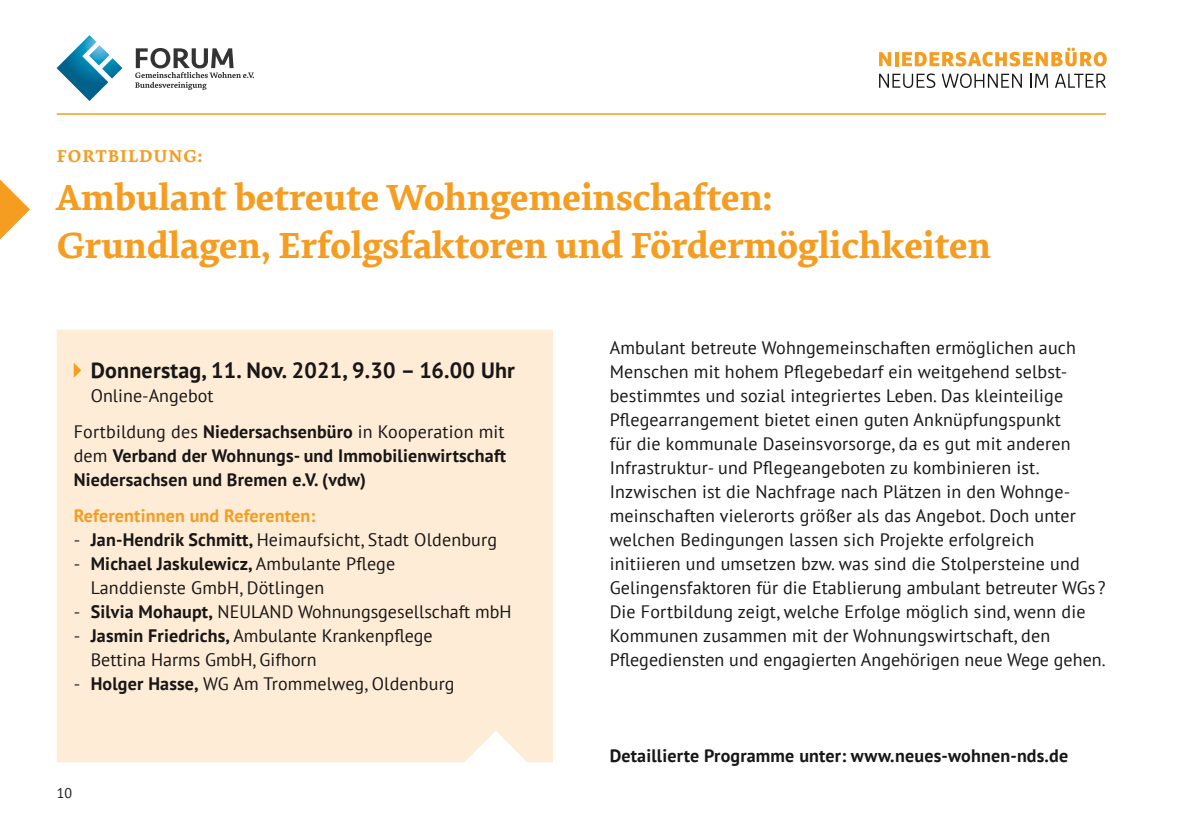
<style>
.page{position:relative;width:1191px;height:840px;background:#fff}
.page>*{position:absolute;margin:0;border:0;box-sizing:border-box;transform-origin:0 0}
.H1-Headline_9_pt{font:700 38px/48px "Elena Basic";color:#f59d21}
.Datum{font:700 22px "PT Sans";letter-spacing:.01em;color:#181716}
.Fließtext{font:18px/24px "PT Sans";letter-spacing:.01em;color:#181716}
.Fließtext_Kasten{font:700 18px/24px "PT Sans";letter-spacing:.01em;color:#181716;text-align:justify}
.Fließtext-2{font:700 18px "PT Sans";letter-spacing:.01em;color:#181716}
.Kasten_Überschrift_orange{font:700 18px "PT Sans";letter-spacing:.01em;color:#f59d21}
.Adresse_Kasten{font:18px "PT Sans";color:#181716}
.H1-Headline_9_pt-2{font:700 18px "Elena Basic";letter-spacing:.06em;color:#f59d21}
.t1{font:14px "PT Sans";color:#181716}
.s1{font-weight:400}
.s2{font-weight:700}
</style>
<div class="page">
<hr style="left:57px;top:113px;width:1049px;height:2px;background:#f59d21">
<svg style="left:879px;top:52px;width:12px;height:14px"></svg>
<svg style="left:895px;top:52px;width:3px;height:14px"></svg>
<svg style="left:902px;top:48px;width:204px;height:18px"></svg>
<svg style="left:879px;top:73px;width:56px;height:15px"></svg>
<svg style="left:941px;top:73px;width:81px;height:15px"></svg>
<svg style="left:1030px;top:74px;width:18px;height:14px"></svg>
<svg style="left:1055px;top:73px;width:51px;height:15px"></svg>
<svg style="left:135px;top:48px;width:119px;height:42px"></svg>
<svg style="left:57px;top:35px;width:65px;height:66px"></svg>
<hr style="left:1190px;top:0;width:1px;height:839px;background:#feecd7">
<div style="left:57px;top:330px;width:496px;height:431px;background:#feecd7"></div>
<svg style="left:74px;top:362px;width:7px;height:15px"></svg>
<svg style="left:0;top:179px;width:30px;height:60px"></svg>
<h1 class="H1-Headline_9_pt-2" style="left:57px;top:142px;width:147px">FORTBILDUNG:</h1>
<h1 class="H1-Headline_9_pt" style="left:57px;top:170px;width:935px">Ambulant betreute Wohngemeinschaften:<br>Grundlagen, Erfolgsfaktoren und Fördermöglichkeiten</h1>
<h2 class="Datum" style="left:91px;top:355px;width:426px">Donnerstag, 11. Nov. 2021, 9.30 – 16.00 Uhr</h2>
<p class="Adresse_Kasten" style="left:91px;top:383px;width:124px">Online-Angebot</p>
<p class="Fließtext_Kasten" style="left:74px;top:419px;width:434px"><span class="s1">Fortbildung des</span> Niedersachsenbüro <span class="s1">in Kooperation mit dem</span> Verband der Wohnungs- und Immobilienwirtschaft Niedersachsen und Bremen e.V. (vdw)</p>
<h3 class="Kasten_Überschrift_orange" style="left:74px;top:503px;width:243px">Referentinnen und Referenten:</h3>
<p class="Fließtext" style="left:74px;top:527px;width:425px">- <span class="s2">Jan-Hendrik Schmitt,</span> Heimaufsicht, Stadt Oldenburg</p>
<p class="Fließtext" style="left:91px;top:551px;width:306px;text-indent:-17px">- <span class="s2">Michael Jaskulewicz,</span> Ambulante Pflege<br>Landdienste GmbH, Dötlingen</p>
<p class="Fließtext" style="left:74px;top:599px;width:439px">- <span class="s2">Silvia Mohaupt,</span> NEULAND Wohnungsgesellschaft mbH</p>
<p class="Fließtext" style="left:91px;top:623px;width:343px;text-indent:-17px">- <span class="s2">Jasmin Friedrichs,</span> Ambulante Krankenpflege<br>Bettina Harms GmbH, Gifhorn</p>
<p class="Fließtext" style="left:74px;top:671px;width:382px">- <span class="s2">Holger Hasse,</span> WG Am Trommelweg, Oldenburg</p>
<p class="t1" style="left:57px;top:783px;width:17px">10</p>
<p class="Fließtext" style="left:609px;top:335px;width:468px">Ambulant betreute Wohngemeinschaften ermöglichen auch Menschen mit hohem Pflegebedarf ein weitgehend selbst&shy;bestimmtes und sozial integriertes Leben. Das kleinteilige Pflegearrangement bietet einen guten Anknüpfungspunkt für die kommunale Daseinsvorsorge, da es gut mit anderen Infrastruktur- und Pflegeangeboten zu kombinieren ist.</p>
<p class="Fließtext" style="left:609px;top:479px;width:497px">Inzwischen ist die Nachfrage nach Plätzen in den Wohnge&shy;meinschaften vielerorts größer als das Angebot. Doch unter welchen Bedingungen lassen sich Projekte erfolgreich initiieren und umsetzen bzw. was sind die Stolpersteine und Gelingensfaktoren für die Etablierung ambulant betreuter WGs ?</p>
<p class="Fließtext" style="left:609px;top:599px;width:497px">Die Fortbildung zeigt, welche Erfolge möglich sind, wenn die<br>Kommunen zusammen mit der Wohnungswirtschaft, den<br>Pflegediensten und engagierten Angehörigen neue Wege gehen.</p>
<p class="Fließtext-2" style="left:609px;top:743px;width:460px">Detaillierte Programme unter: www.neues-wohnen-nds.de</p>
</div>
